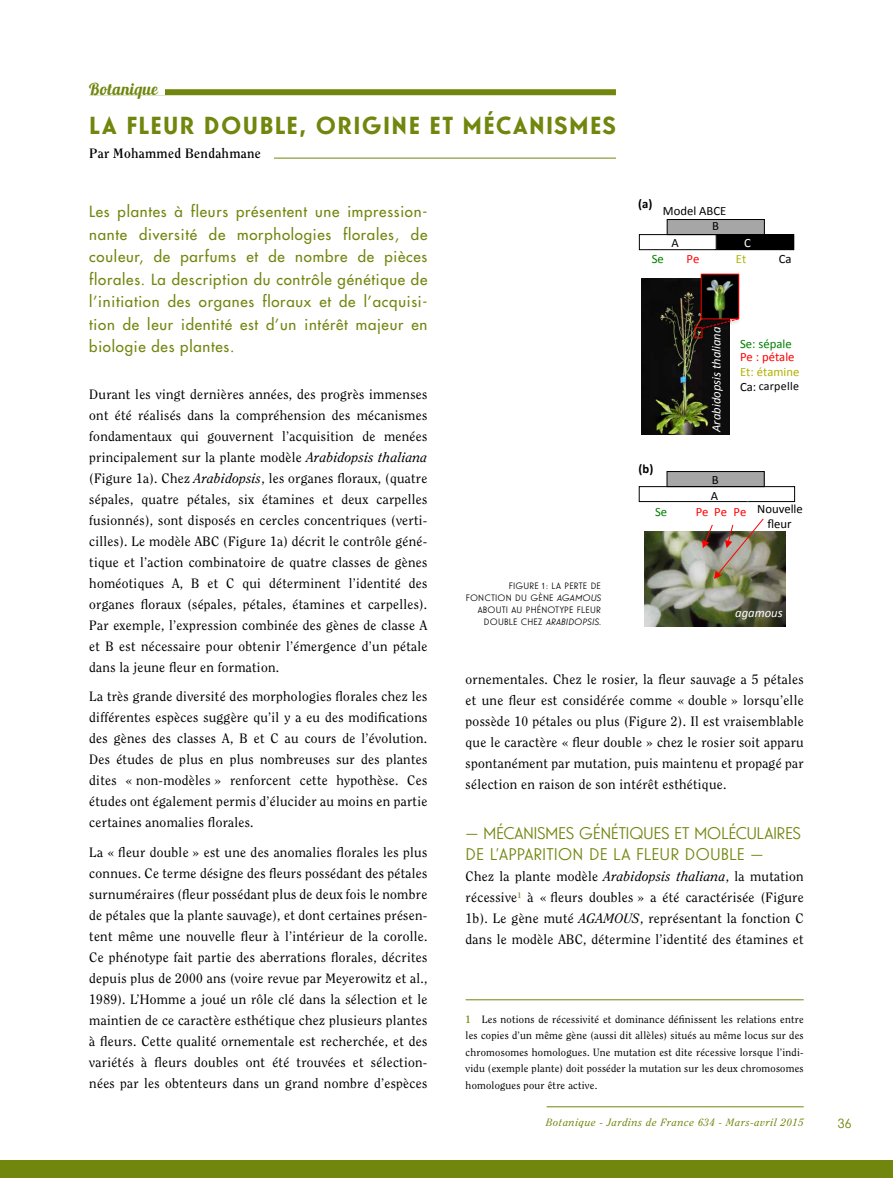
<style>
.page{position:relative;width:893px;height:1178px;background:#fff}
.page>*{position:absolute;margin:0;border:0;box-sizing:border-box;transform-origin:0 0}
.t1{font:700 24px "Guildford Pro";letter-spacing:.06em;color:#70860d}
.t2{font:16.5px/21px "Guildford Pro";letter-spacing:-.03em;color:#70860d}
.t3{font:16.5px "Lobster 1.3";letter-spacing:.02em;color:#70860d}
.t4{font:500 15px/22.5px "Futura Std";letter-spacing:.05em;color:#70860d;text-align:justify}
.t5{font:13.5px/21px "Clearface Std";letter-spacing:.02em;color:#000;text-align:justify}
.t6{font:700 13.5px "Clearface Std";letter-spacing:.02em;color:#000}
.t7{font:13.5px "Guildford Pro";color:#70860d}
.t8{font:12.6px/15.1px "Calibri";color:#000}
.t9{font:italic 12.6px "Calibri";color:#fff}
.t10{font:12.6px "Calibri";color:#008000}
.t11{font:12.6px "Calibri";color:#b1b100}
.t12{font:12.6px "Calibri";color:#f00}
.t13{font:700 12.6px "Calibri";color:#000}
.t14{font:12.6px "Calibri";color:#fff}
.t15{font:12px "Calibri";letter-spacing:.02em;color:#000}
.t16{font:10.5px/16.5px "Clearface Std";letter-spacing:.02em;color:#000;text-align:justify}
.t17{font:italic 10.5px "Clearface Std";letter-spacing:.06em;color:#70860d}
.t18{font:9px/12px "Guildford Pro";letter-spacing:.02em;color:#000;text-align:right}
.s1{font-style:italic}
.s2{color:#f00}
.s3{font-weight:700;color:#70860d}
</style>
<div class="page">
<hr style="left:547px;top:1106px;width:257px;height:1px;background:#70860d">
<div style="left:0;top:1160px;width:893px;height:18px;background:#70860d"></div>
<hr style="left:466px;top:999px;width:338px;height:1px;background:#70860d">
<div style="left:89px;top:89px;width:527px;height:6px;background:#70860d"></div>
<hr style="left:208px;top:158px;width:408px;height:1px;background:#70860d">
<div style="left:89px;top:148px;width:185px;height:27px;background:#fff"></div>
<div style="left:89px;top:75px;width:75px;height:20px;background:#fff"></div>
<img style="left:645px;top:531px;width:141px;height:95px">
<img style="left:642px;top:278px;width:87px;height:157px">
<div style="left:667px;top:471px;width:97px;height:16px;background:#a6a6a6"></div>
<div style="left:666px;top:471px;width:99px;height:16px;border:1px solid #000"></div>
<div style="left:639px;top:486px;width:156px;height:16px;border:1px solid #000"></div>
<img style="left:702px;top:518px;width:62px;height:61px">
<img style="left:690px;top:334px;width:17px;height:11px">
<div style="left:694px;top:327px;width:8px;height:11px;border:1px solid #f00"></div>
<img style="left:703px;top:276px;width:34px;height:40px">
<div style="left:667px;top:219px;width:97px;height:16px;background:#a6a6a6"></div>
<div style="left:667px;top:219px;width:98px;height:16px;border:1px solid #000"></div>
<div style="left:639px;top:234px;width:78px;height:16px;border:1px solid #000"></div>
<div style="left:717px;top:235px;width:77px;height:15px;background:#000"></div>
<div style="left:716px;top:234px;width:78px;height:16px;border:1px solid #000"></div>
<img style="left:690px;top:315px;width:17px;height:19px">
<img style="left:698px;top:316px;width:42px;height:19px">
<svg style="left:694px;top:317px;width:45px;height:12px"></svg>
<p class="t3" style="left:89px;top:79px;width:70px">Botanique</p>
<h1 class="t1" style="left:89px;top:109px;width:528px">LA FLEUR DOUBLE, ORIGINE ET MÉCANISMES</h1>
<p class="t6" style="left:89px;top:146px;width:173px">Par Mohammed Bendahmane</p>
<p class="t4" style="left:89px;top:201px;width:340px">Les plantes à fleurs présentent une impression&shy;nante diversité de morphologies florales, de couleur, de parfums et de nombre de pièces florales. La description du contrôle génétique de l’initiation des organes floraux et de l’acquisi&shy;tion de leur identité est d’un intérêt majeur en biologie des plantes.</p>
<p class="t5" style="left:89px;top:383px;width:340px">Durant les vingt dernières années, des progrès immenses ont été réalisés dans la compréhension des mécanismes fondamentaux qui gouvernent l’acquisition de menées principalement sur la plante modèle <span class="s1">Arabidopsis thaliana </span>(Figure 1a). Chez <span class="s1">Arabidopsis</span>, les organes floraux, (quatre sépales, quatre pétales, six étamines et deux carpelles fusionnés), sont disposés en cercles concentriques (verti&shy;cilles). Le modèle ABC (Figure 1a) décrit le contrôle géné&shy;tique et l’action combinatoire de quatre classes de gènes homéotiques A, B et C qui déterminent l’identité des organes floraux (sépales, pétales, étamines et carpelles).<br>Par exemple, l’expression combinée des gènes de classe A et B est nécessaire pour obtenir l’émergence d’un pétale dans la jeune fleur en formation.</p>
<p class="t5" style="left:89px;top:686px;width:340px">La très grande diversité des morphologies florales chez les différentes espèces suggère qu’il y a eu des modifications des gènes des classes A, B et C au cours de l’évolution.<br>Des études de plus en plus nombreuses sur des plantes dites « non-modèles » renforcent cette hypothèse. Ces études ont également permis d’élucider au moins en partie certaines anomalies florales.</p>
<p class="t5" style="left:89px;top:842px;width:340px">La « fleur double » est une des anomalies florales les plus connues. Ce terme désigne des fleurs possédant des pétales surnuméraires (fleur possédant plus de deux fois le nombre de pétales que la plante sauvage), et dont certaines présen&shy;tent même une nouvelle fleur à l’intérieur de la corolle.<br>Ce phénotype fait partie des aberrations florales, décrites depuis plus de 2000 ans (voire revue par Meyerowitz et al., 1989). L’Homme a joué un rôle clé dans la sélection et le maintien de ce caractère esthétique chez plusieurs plantes à fleurs. Cette qualité ornementale est recherchée, et des variétés à fleurs doubles ont été trouvées et sélection&shy;nées par les obtenteurs dans un grand nombre d’espèces</p>
<p class="t13" style="left:638px;top:196px;width:16px">(a)</p>
<p class="t8" style="left:663px;top:203px;width:65px">Model ABCE</p>
<p class="t8" style="left:672px;top:235px;width:9px">A</p>
<p class="t8" style="left:712px;top:218px;width:8px">B</p>
<p class="t14" style="left:744px;top:235px;width:8px">C</p>
<p class="t10" style="left:652px;top:251px;width:14px">Se</p>
<p class="t12" style="left:686px;top:251px;width:14px">Pe</p>
<p class="t11" style="left:736px;top:251px;width:12px">Et</p>
<p class="t8" style="left:779px;top:251px;width:14px">Ca</p>
<p class="t13" style="left:639px;top:461px;width:16px">(b)</p>
<p class="t9" style="left:708px;top:432px;width:107px;rotate:-90deg">Arabidopsis thaliana</p>
<p class="t8" style="left:712px;top:472px;width:8px">B</p>
<p class="t8" style="left:711px;top:488px;width:9px">A</p>
<p class="t10" style="left:740px;top:336px;width:53px">Se: sépale</p>
<p class="t12" style="left:740px;top:349px;width:56px">Pe : pétale</p>
<p class="t11" style="left:740px;top:364px;width:61px">Et: étamine</p>
<p class="t8" style="left:740px;top:379px;width:59px">Ca: carpele</p>
<p class="t15" style="left:759px;top:379px;width:42px">carpelle</p>
<p class="t18" style="left:466px;top:580px;width:137px">FIGURE 1 : LA PERTE DE<br>FONCTION DU GÈNE <span class="s1">AGAMOUS<br></span>ABOUTI AU PHÉNOTYPE FLEUR<br>DOUBLE CHEZ <span class="s1">ARABIDOPSIS</span>.</p>
<p class="t10" style="left:655px;top:504px;width:14px">Se</p>
<p class="t8" style="left:767px;top:501px;width:37px;text-indent:-72px"><span class="s2">Pe Pe Pe</span> Nouvelle fleur</p>
<p class="t9" style="left:735px;top:604px;width:49px">agamous</p>
<p class="t5" style="left:466px;top:668px;width:340px">ornementales. Chez le rosier, la fleur sauvage a 5 pétales et une fleur est considérée comme « double » lorsqu’elle possède 10 pétales ou plus (Figure 2). Il est vraisemblable que le caractère « fleur double » chez le rosier soit apparu spontanément par mutation, puis maintenu et propagé par sélection en raison de son intérêt esthétique.</p>
<p class="t2" style="left:466px;top:823px;width:337px">— MÉCANISM ES GÉNÉTIQUES ET MOLÉCULAIRES<br>DE L’APPARITION DE LA FLEUR DOUBLE —</p>
<p class="t5" style="left:466px;top:866px;width:340px">Chez la plante modèle <span class="s1">Arabidopsis thaliana</span>, la mutation récessive<sup>1</sup> à « fleurs doubles » a été caractérisée (Figure 1b). Le gène muté <span class="s1">AGAMOUS</span>, représentant la fonction C dans le modèle ABC, détermine l’identité des étamines et</p>
<p class="t16" style="left:466px;top:1011px;width:340px"><span class="s3">1</span> Les notions de récessivité et dominance définissent les relations entre les copies d’un même gène (aussi dit allèles) situés au même locus sur des chromosomes homologues. Une mutation est dite récessive lorsque l’indi&shy;vidu (exemple plante) doit posséder la mutation sur les deux chromosomes homologues pour être active.</p>
<p class="t17" style="left:546px;top:1116px;width:259px">Botanique - Jardins de France 634 - Mars-avril 2015</p>
<p class="t7" style="left:838px;top:1114px;width:15px">36</p>
</div>
